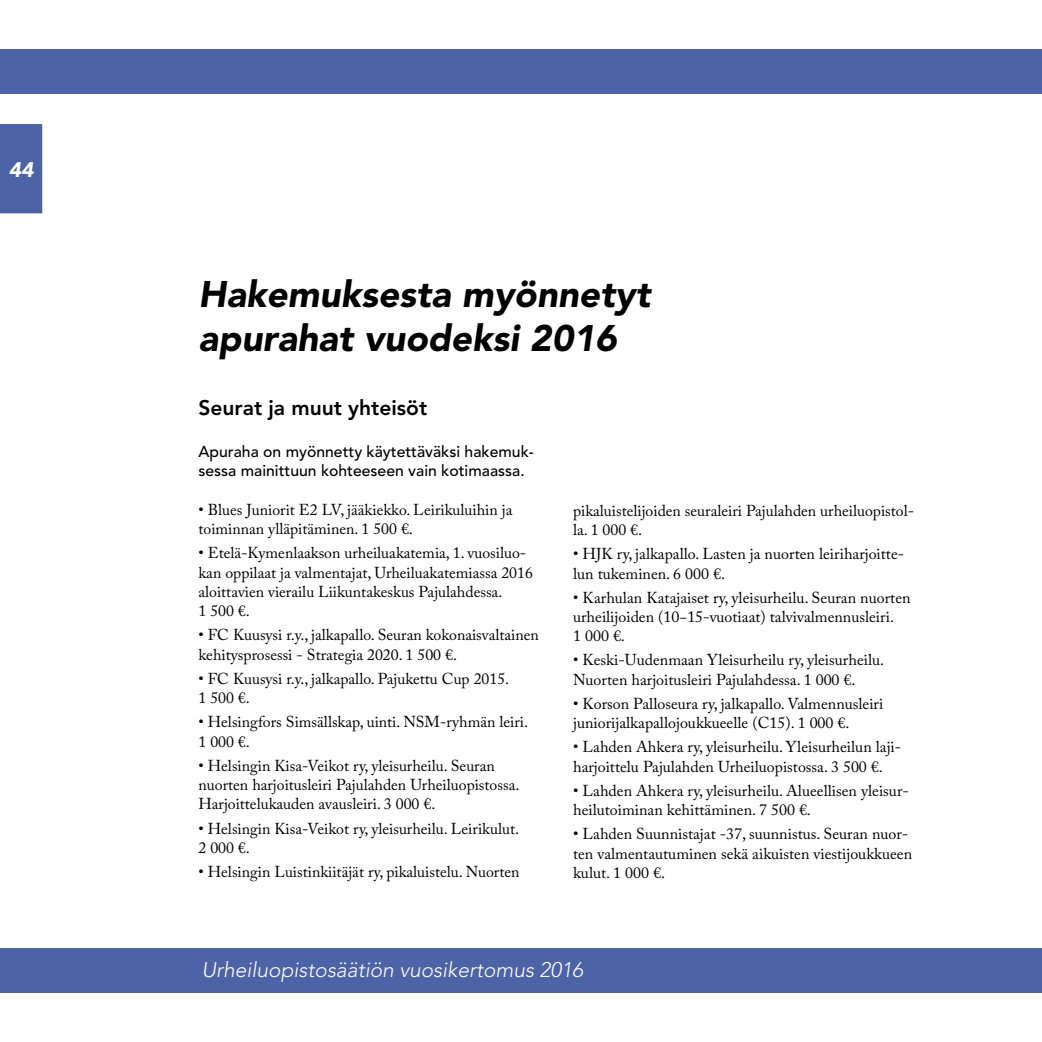
<style>
.page{position:relative;width:1042px;height:1042px;background:#fff}
.page>*{position:absolute;margin:0;border:0;box-sizing:border-box;transform-origin:0 0}
.t1{font:italic 900 36.75px/44.1px "Avenir";color:#000}
.t2{font:italic 300 21px "Avenir";color:#fff}
.t3{font:800 21px "Avenir";color:#000}
.t4{font:italic 900 21px "Avenir";color:#fff}
.t5{font:15.75px/19.2px "Adobe Caslon Pro";color:#000}
.t6{font:500 15.75px/19.2px "Avenir";color:#000}
</style>
<div class="page">
<div style="left:0;top:124px;width:42px;height:89px;background:#4d63a8"></div>
<div style="left:0;top:947px;width:1042px;height:45px;background:#4d63a8"></div>
<div style="left:0;top:50px;width:1042px;height:44px;background:#4d63a8"></div>
<h2 class="t4" style="left:9px;top:157px;width:26px">44</h2>
<h1 class="t1" style="left:198px;top:272px;width:453px">Hakemuksesta myönnetyt apurahat vuodeksi 2016</h1>
<h2 class="t3" style="left:198px;top:395px;width:230px">Seurat ja muut yhteisöt</h2>
<p class="t6" style="left:198px;top:442px;width:337px">Apuraha on myönnetty käytettäväksi hakemuk&shy;sessa mainittuun kohteeseen vain kotimaassa.</p>
<p class="t5" style="left:198px;top:500px;width:315px">• Blues Juniorit E2 LV, jääkiekko. Leirikuluihin ja toiminnan ylläpitäminen. 1 500 €.</p>
<p class="t5" style="left:198px;top:543px;width:336px">• Etelä-Kymenlaakson urheiluakatemia, 1. vuosiluo&shy;kan oppilaat ja valmentajat, Urheiluakatemiassa 2016 aloittavien vierailu Liikuntakeskus Pajulahdessa.<br>1 500 €.</p>
<p class="t5" style="left:198px;top:625px;width:342px">• FC Kuusysi r.y., jalkapallo. Seuran kokonaisvaltainen kehitysprosessi - Strategia 2020. 1 500 €.</p>
<p class="t5" style="left:198px;top:669px;width:312px">• FC Kuusysi r.y., jalkapallo. Pajukettu Cup 2015.<br>1 500 €.</p>
<p class="t5" style="left:198px;top:712px;width:331px">• Helsingfors Simsällskap, uinti. NSM-ryhmän leiri.<br>1 000 €.</p>
<p class="t5" style="left:198px;top:756px;width:322px">• Helsingin Kisa-Veikot ry, yleisurheilu. Seuran nuorten harjoitusleiri Pajulahden Urheiluopistossa.<br>Harjoittelukauden avausleiri. 3 000 €.</p>
<p class="t5" style="left:198px;top:818px;width:322px">• Helsingin Kisa-Veikot ry, yleisurheilu. Leirikulut.<br>2 000 €.</p>
<p class="t5" style="left:198px;top:862px;width:323px">• Helsingin Luistinkiitäjät ry, pikaluistelu. Nuorten</p>
<p class="t5" style="left:573px;top:501px;width:342px">pikaluistelijoiden seuraleiri Pajulahden urheiluopistol&shy;la. 1 000 €.</p>
<p class="t5" style="left:573px;top:544px;width:333px">• HJK ry, jalkapallo. Lasten ja nuorten leiriharjoitte&shy;lun tukeminen. 6 000 €.</p>
<p class="t5" style="left:573px;top:588px;width:339px">• Karhulan Katajaiset ry, yleisurheilu. Seuran nuorten urheilijoiden (10−15-vuotiaat) talvivalmennusleiri.<br>1 000 €.</p>
<p class="t5" style="left:573px;top:650px;width:313px">• Keski-Uudenmaan Yleisurheilu ry, yleisurheilu.<br>Nuorten harjoitusleiri Pajulahdessa. 1 000 €.</p>
<p class="t5" style="left:573px;top:694px;width:312px">• Korson Palloseura ry, jalkapallo. Valmennusleiri juniorijalkapallojoukkueelle (C15). 1 000 €.</p>
<p class="t5" style="left:573px;top:737px;width:330px">• Lahden Ahkera ry, yleisurheilu. Yleisurheilun laji&shy;harjoittelu Pajulahden Urheiluopistossa. 3 500 €.</p>
<p class="t5" style="left:573px;top:781px;width:337px">• Lahden Ahkera ry, yleisurheilu. Alueellisen yleisur&shy;heilutoiminan kehittäminen. 7 500 €.</p>
<p class="t5" style="left:573px;top:824px;width:341px">• Lahden Suunnistajat -37, suunnistus. Seuran nuor&shy;ten valmentautuminen sekä aikuisten viestijoukkueen kulut. 1 000 €.</p>
<h2 class="t2" style="left:202px;top:957px;width:383px">Urheiluopistosäätiön vuosikertomus 2016</h2>
</div>
